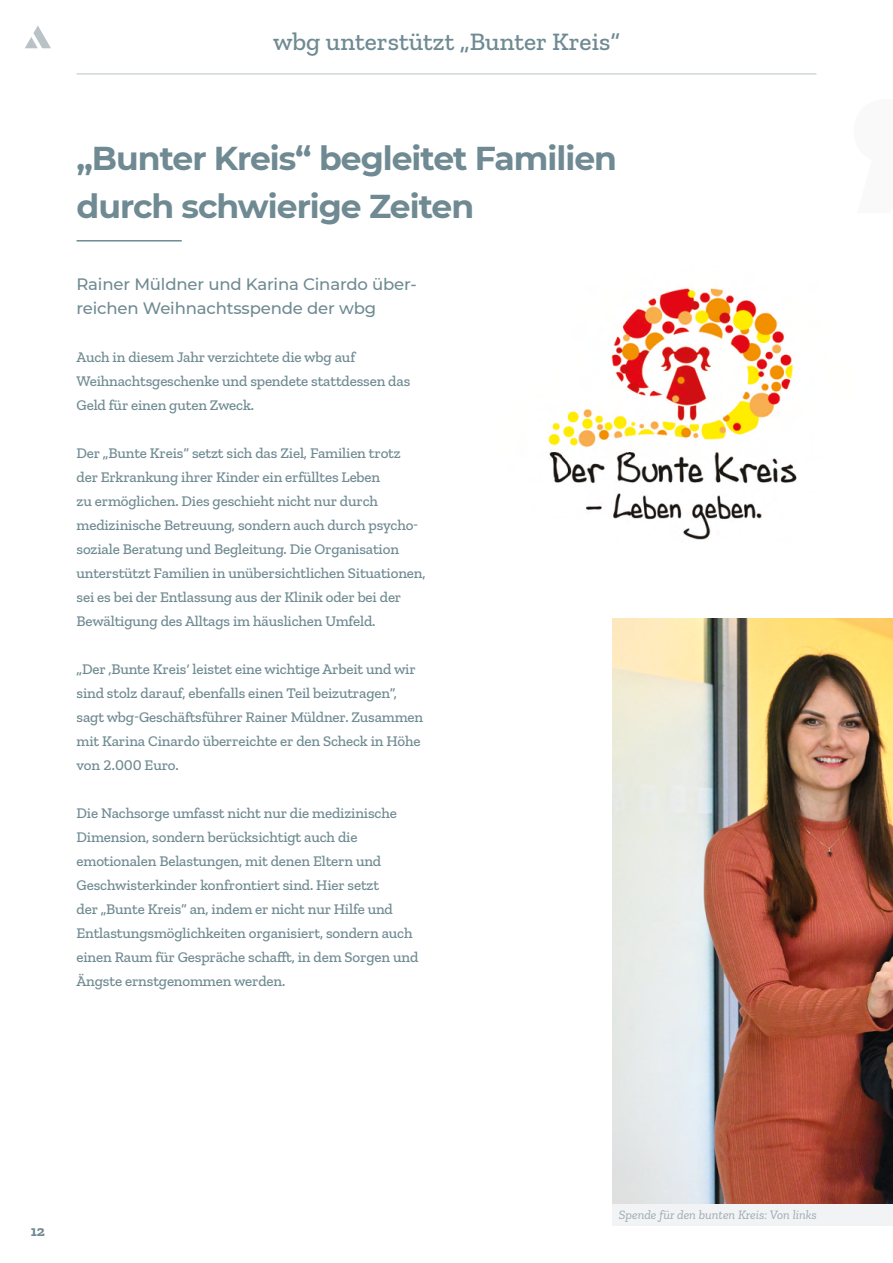
<style>
.page{position:relative;width:893px;height:1263px;background:#fff}
.page>*{position:absolute;margin:0;border:0;box-sizing:border-box;transform-origin:0 0}
.t1{font:700 33px/48px "Montserrat";letter-spacing:-.03em;color:#6f8a92}
.t2{font:500 25.5px "Zilla Slab";color:#6f8a92}
.t3{font:500 16.5px/24px "Montserrat";letter-spacing:-.01em;color:#6f8a92}
.t4{font:500 15px/24px "Zilla Slab";letter-spacing:-.01em;color:#6f8a92}
.t5{font:700 15px "Zilla Slab";color:#6f8a92}
.t6{font:italic 12.75px "Zilla Slab";letter-spacing:.005em;color:#9baab1}
</style>
<div class="page">
<svg style="left:25px;top:26px;width:26px;height:22px"></svg>
<hr style="left:77px;top:74px;width:739px;height:1px;background:#b9c2c7">
<hr style="left:77px;top:240px;width:105px;height:2px;background:#6f8a92">
<img style="left:612px;top:619px;width:281px;height:585px">
<img style="left:548px;top:288px;width:249px;height:252px">
<div style="left:612px;top:1204px;width:281px;height:22px;background:#f1f3f5"></div>
<h2 class="t2" style="left:273px;top:27px;width:348px">wbg unterstützt „Bunter Kreis“</h2>
<h1 class="t1" style="left:77px;top:132px;width:542px">„Bunter Kreis“ be gleitet Familien durch schwierige Zeiten</h1>
<p class="t3" style="left:77px;top:271px;width:342px">Rainer Müldner und Karina Cinardo über&shy;reichen Weihnachtsspende der wbg</p>
<p class="t4" style="left:77px;top:345px;width:335px">Auch in diesem Jahr verzichtete die wbg auf<br>Weihnachts geschenke und spendete stattdessen das<br>Geld für einen guten Zweck.</p>
<p class="t4" style="left:77px;top:441px;width:350px">Der „Bunte Kreis“ setzt sich das Ziel, Familien trotz der Erkrankung ihrer Kinder ein erfülltes Leben<br>zu ermöglichen. Dies geschieht nicht nur durch medizinische Betreuung, sondern auch durch psycho&shy;soziale Beratung und Begleitung. Die Organisation unterstützt Familien in unüber sichtlichen Situationen, sei es bei der Entlassung aus der Klinik oder bei der Bewältigung des Alltags im häuslichen Umfeld.</p>
<p class="t4" style="left:77px;top:657px;width:348px">„Der ‚Bunte Kreis‘ leistet eine wichtige Arbeit und wir sind stolz darauf, ebenfalls einen Teil beizutragen“, sagt wbg-Geschäftsführer Rainer Müldner. Zusammen mit Karina Cinardo überreichte er den Scheck in Höhe von 2.000 Euro.</p>
<p class="t4" style="left:77px;top:801px;width:343px">Die Nachsorge umfasst nicht nur die medizinische Dimension, sondern berücksichtigt auch die emotionalen Belastungen, mit denen Eltern und Geschwisterkinder konfrontiert sind. Hier setzt<br>der „Bunte Kreis“ an, indem er nicht nur Hilfe und Entlastungsmöglichkeiten organisiert, sondern auch einen Raum für Gespräche schafft, in dem Sorgen und Ängste ernstgenommen werden.</p>
<p class="t5" style="left:31px;top:1222px;width:16px">12</p>
<p class="t6" style="left:619px;top:1208px;width:200px">Spende für den bunten Kreis: Von links</p>
</div>
